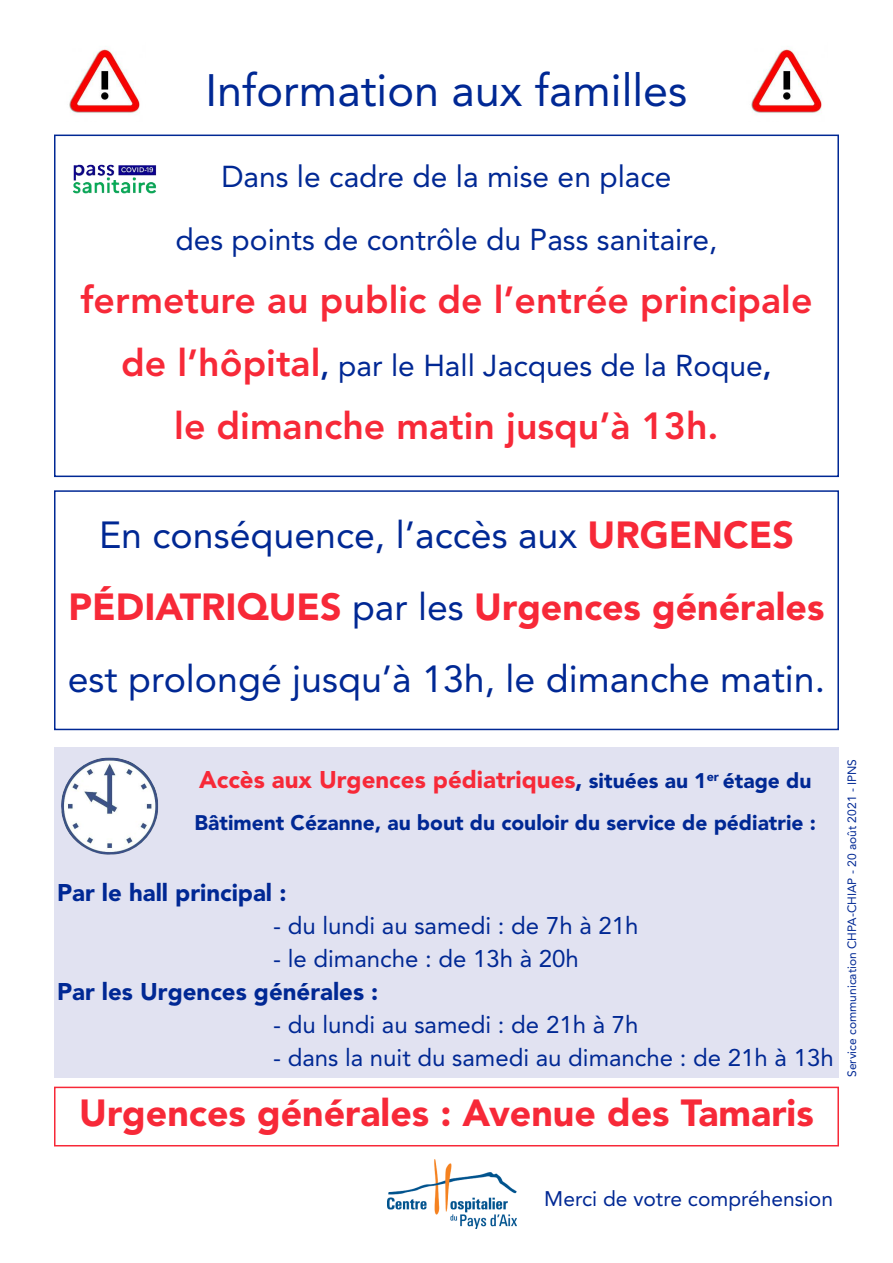
<style>
.page{position:relative;width:893px;height:1263px;background:#fff}
.page>*{position:absolute;margin:0;border:0;box-sizing:border-box;transform-origin:0 0}
.t1{font:45px "Avenir LT Std";color:#002894}
.t2{font:37.5px/72px "Avenir LT Std";color:#002894;text-align:center}
.t3{font:800 37.5px "Avenir LT Std";color:#f72938}
.t4{font:900 37.5px "Avenir LT Std";color:#f72938}
.t5{font:30px/63px "Avenir LT Std";color:#002894;text-align:center}
.t6{font:24px "Avenir LT Std";color:#002894}
.t7{font:900 24px "Avenir LT Std";color:#f72938}
.t8{font:900 24px "Avenir LT Std";color:#002894}
.t9{font:900 21px "Avenir LT Std";color:#002894}
.t10{font:21px "Avenir LT Std";color:#002894}
.t11{font:12px "Avenir LT Std";color:#002894}
.s1{font-weight:800;font-size:37.5px;color:#f72938}
.s2{font-weight:800}
.s3{font-weight:900;color:#f72938}
.s4{color:#002894}
.s5{font-size:21px;color:#002894}
</style>
<div class="page">
<div style="left:54px;top:1087px;width:785px;height:59px;border:2px solid #f72938"></div>
<div style="left:54px;top:135px;width:785px;height:342px;border:2px solid #002894"></div>
<img style="left:69px;top:49px;width:71px;height:64px">
<img style="left:73px;top:165px;width:84px;height:29px">
<img style="left:387px;top:1159px;width:129px;height:70px">
<div style="left:54px;top:490px;width:785px;height:240px;border:2px solid #002894"></div>
<div style="left:54px;top:747px;width:785px;height:331px;background:#e1e2f1"></div>
<img style="left:751px;top:49px;width:71px;height:64px">
<img style="left:61px;top:757px;width:97px;height:98px">
<h1 class="t1" style="left:206px;top:72px;width:483px">Information aux familles</h1>
<p class="t5" style="left:175px;top:147px;width:543px">Dans le cadre de la mise en place<br>des points de contrôle du Pass sanitaire,</p>
<h2 class="t3" style="left:80px;top:284px;width:734px">fermeture au public de l’entrée principale</h2>
<p class="t5" style="left:121px;top:336px;width:652px"><span class="s1">de l’hôpital</span><span class="s2">,</span> par le Hall Jacques de la Roque<span class="s2">,</span></p>
<h2 class="t3" style="left:174px;top:410px;width:546px">le dimanche matin jusqu’à 13h.</h2>
<h2 class="t2" style="left:68px;top:502px;width:759px">En conséquence, l’accès aux <span class="s3">URGENCES<br>PÉDIATRIQUES</span> par les <span class="s3">Urgences générales </span>est prolongé jusqu’à 13h, le dimanche matin.</h2>
<p class="t7" style="left:199px;top:770px;width:614px">Accès aux Urgences pédiatriques<span class="s4">,</span> <span class="s5">situées au 1</span><sup>er</sup> <span class="s5">étage du</span></p>
<p class="t9" style="left:195px;top:814px;width:623px">Bâtiment Cézanne, au bout du couloir du service de pédiatrie :</p>
<p class="t8" style="left:57px;top:882px;width:231px">Par le hall principal :</p>
<p class="t6" style="left:273px;top:915px;width:367px">- du lundi au samedi : de 7h à 21h</p>
<p class="t6" style="left:273px;top:948px;width:307px">- le dimanche : de 13h à 20h</p>
<p class="t8" style="left:57px;top:981px;width:323px">Par les Urgences générales :</p>
<p class="t6" style="left:273px;top:1014px;width:367px">- du lundi au samedi : de 21h à 7h</p>
<p class="t6" style="left:273px;top:1047px;width:562px">- dans la nuit du samedi au dimanche : de 21h à 13h</p>
<h2 class="t4" style="left:79px;top:1098px;width:736px">Urgences générales : Avenue des Tamaris</h2>
<p class="t11" style="left:847px;top:1077px;width:319px;rotate:-90deg">Service communication CHPA-CHIAP - 20 août 2021 - IPNS</p>
<p class="t10" style="left:544px;top:1190px;width:290px">Merci de votre compréhension</p>
</div>
